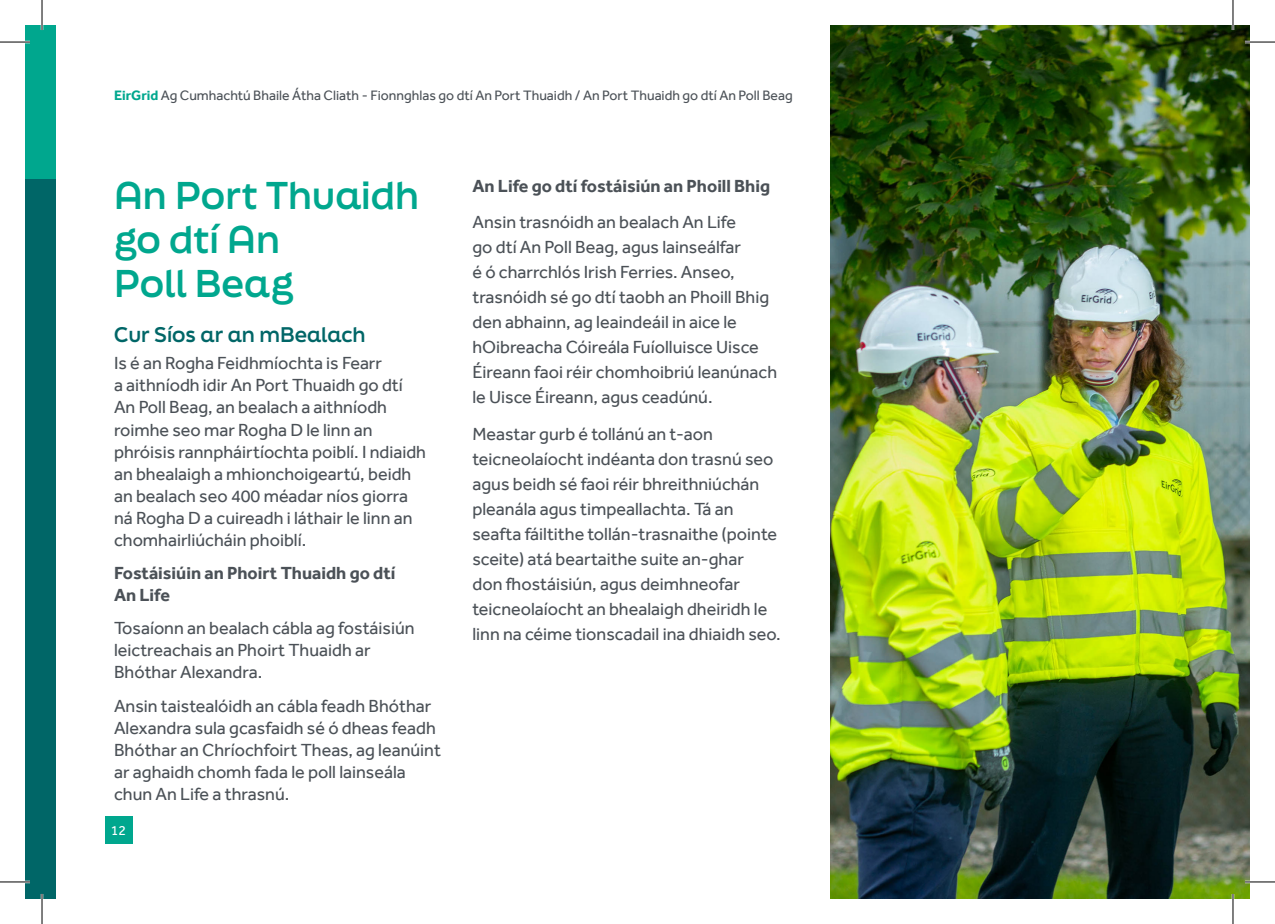
<style>
.page{position:relative;width:1275px;height:924px;background:#fff}
.page>*{position:absolute;margin:0;border:0;box-sizing:border-box;transform-origin:0 0}
.t1{font:700 36.6px/44px "Final Six";color:#00a78e}
.t2{font:700 20px "Final Six";color:#006667}
.t3{font:18px/25px "Effra";color:#4b5157}
.t4{font:700 18px/22px "Effra";color:#4b5157}
.t5{font:14px "Effra";color:#4b5157}
.t6{font:14px "Effra";color:#fff}
.s1{font-weight:700;color:#00a78e}
</style>
<div class="page">
<img style="left:831px;top:25px;width:419px;height:873px">
<div style="left:105px;top:815px;width:27px;height:28px;background:#00a78e"></div>
<div style="left:25px;top:25px;width:31px;height:154px;background:#00a78e"></div>
<div style="left:25px;top:179px;width:31px;height:719px;background:#006667"></div>
<hr style="left:0;top:41px;width:30px;height:2px;background:#fff">
<hr style="left:1245px;top:41px;width:30px;height:2px;background:#fff">
<hr style="left:0;top:880px;width:30px;height:2px;background:#fff">
<hr style="left:1245px;top:880px;width:30px;height:2px;background:#fff">
<hr style="left:41px;top:0;width:2px;height:30px;background:#fff">
<hr style="left:41px;top:893px;width:2px;height:30px;background:#fff">
<hr style="left:1231px;top:0;width:3px;height:30px;background:#fff">
<hr style="left:1231px;top:893px;width:3px;height:30px;background:#fff">
<hr style="left:0;top:42px;width:30px;height:1px;background:#000">
<hr style="left:1245px;top:42px;width:30px;height:1px;background:#000">
<hr style="left:0;top:881px;width:30px;height:1px;background:#000">
<hr style="left:1245px;top:881px;width:30px;height:1px;background:#000">
<hr style="left:42px;top:0;width:1px;height:30px;background:#000">
<hr style="left:42px;top:893px;width:1px;height:30px;background:#000">
<hr style="left:1232px;top:0;width:1px;height:30px;background:#000">
<hr style="left:1232px;top:893px;width:1px;height:30px;background:#000">
<p class="t5" style="left:114px;top:87px;width:680px"><span class="s1">EirGrid</span> Ag Cumhachtú Bhaile Átha Cliath - Fionnghlas go dtí An Port Thuaidh / An Port Thuaidh go dtí An Poll Beag</p>
<h2 class="t1" style="left:114px;top:172px;width:307px">An Port Thuaidh go dtí An<br>Poll Beag</h2>
<h3 class="t2" style="left:114px;top:319px;width:253px">Cur Síos ar an mBealach</h3>
<p class="t3" style="left:114px;top:352px;width:313px;line-height:22px">Is é an Rogha Feidhmíochta is Fearr<br>a aithníodh idir An Port Thuaidh go dtí An Poll Beag, an bealach a aithníodh roimhe seo mar Rogha D le linn an phróisis rannpháirtíochta poiblí. I ndiaidh an bhealaigh a mhionchoigeartú, beidh an bealach seo 400 méadar níos giorra ná Rogha D a cuireadh i láthair le linn an chomhairliúcháin phoiblí.</p>
<p class="t4" style="left:114px;top:561px;width:283px">Fostáisiúin an Phoirt Thuaidh go dtí<br>An Life</p>
<p class="t3" style="left:114px;top:617px;width:302px;line-height:22px">Tosaíonn an bealach cábla ag fostáisiún leictreachais an Phoirt Thuaidh ar<br>Bhóthar Alexandra.</p>
<p class="t3" style="left:114px;top:694px;width:328px;line-height:22px">Ansin taistealóidh an cábla feadh Bhóthar Alexandra sula gcasfaidh sé ó dheas feadh Bhóthar an Chríochfoirt Theas, ag leanúint ar aghaidh chomh fada le poll lainseála chun An Life a thrasnú.</p>
<p class="t6" style="left:111px;top:821px;width:17px">12</p>
<p class="t4" style="left:472px;top:174px;width:299px">An Life go dtí fostáisiún an Phoill Bhig</p>
<p class="t3" style="left:472px;top:209px;width:306px">Ansin trasnóidh an bealach An Life<br>go dtí An Poll Beag, agus lainseálfar<br>é ó charrchlós Irish Ferries. Anseo, trasnóidh sé go dtí taobh an Phoill Bhig den abhainn, ag leaindeáil in aice le hOibreacha Cóireála Fuíolluisce Uisce Éireann faoi réir chomhoibriú leanúnach le Uisce Éireann, agus ceadúnú.</p>
<p class="t3" style="left:472px;top:420px;width:310px">Meastar gurb é tollánú an t-aon teicneolaíocht indéanta don trasnú seo agus beidh sé faoi réir bhreithniúchán pleanála agus timpeallachta. Tá an seafta fáiltithe tollán-trasnaithe (pointe sceite) atá beartaithe suite an-ghar<br>don fhostáisiún, agus deimhneofar teicneolaíocht an bhealaigh dheiridh le linn na céime tionscadail ina dhiaidh seo.</p>
</div>
